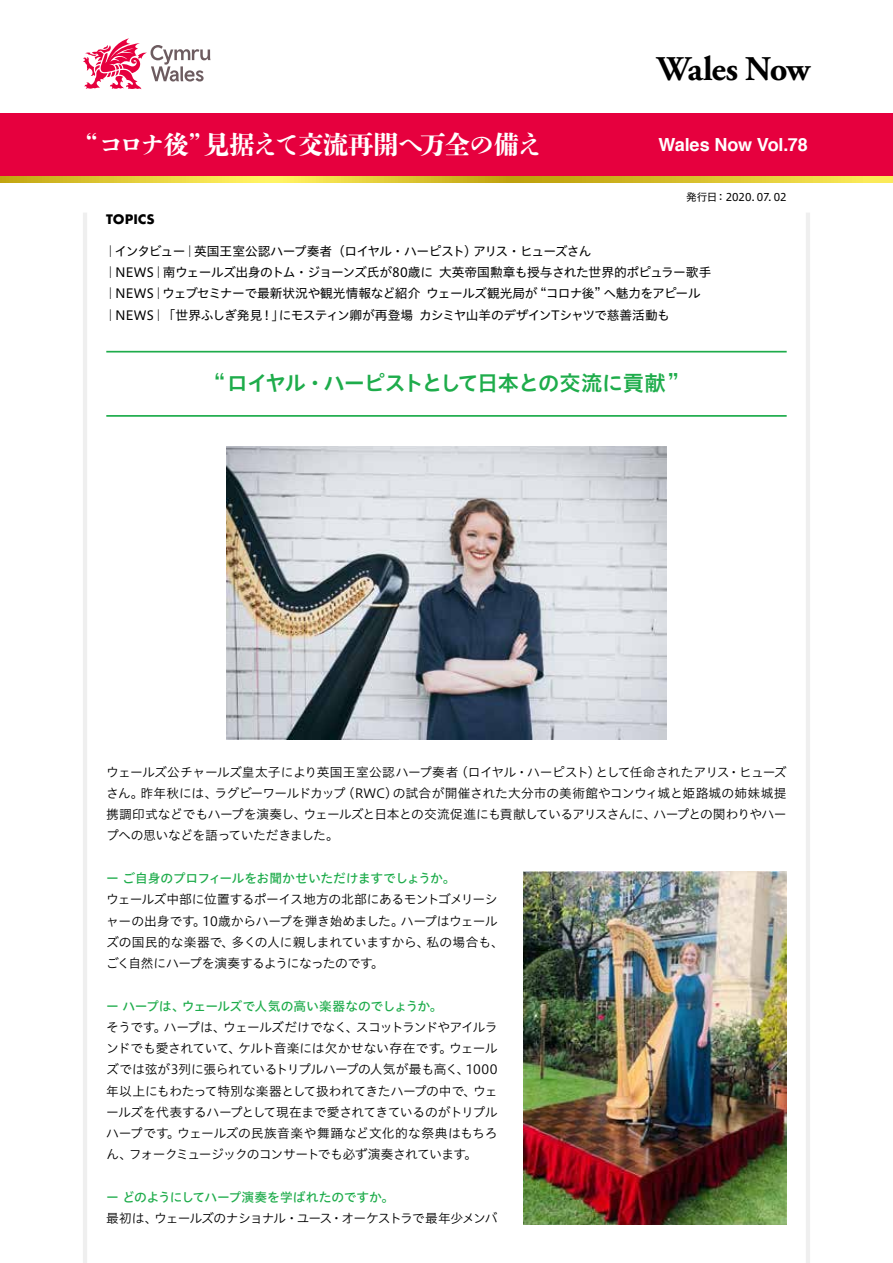
<style>
.page{position:relative;width:893px;height:1263px;background:#fff}
.page>*{position:absolute;margin:0;border:0;box-sizing:border-box;transform-origin:0 0}
.t1{font:700 34.5px "Adobe Garamond Pro";letter-spacing:-.035em;color:#000}
.t2{font:25.5px "Shuei Shogo M Std H";letter-spacing:-.055em;color:#fff}
.t3{font:21.3px "Hiragino UD Sans Std N W6";letter-spacing:-.055em;color:#1eac4b}
.t4{font:700 18px "Helvetica";letter-spacing:-.01em;color:#fff}
.t5{font:12.75px/21.3px "Hiragino UD Sans Std N W3";letter-spacing:-.035em;color:#000;text-align:justify}
.t6{font:12.75px/21.3px "Hiragino UD Sans Std N W4";letter-spacing:-.04em;color:#000}
.t7{font:12.75px "Hiragino UD Sans Std N W5";letter-spacing:-.025em;color:#1eac4b}
.t8{font:12.75px "Hiragino UD Sans Std N W3";letter-spacing:-.075em;color:#000}
.t9{font:700 12.75px "Futura";color:#000}
.t10{font:10.65px "Hiragino UD Sans Std N W4";letter-spacing:-.005em;color:#000}
</style>
<div class="page">
<div style="left:0;top:113px;width:893px;height:63px;background:#e6003e"></div>
<svg style="left:0;top:176px;width:893px;height:7px;background:#dfc936"></svg>
<hr style="left:106px;top:415px;width:681px;height:2px;background:#1eac4b">
<hr style="left:106px;top:351px;width:681px;height:1px;background:#1eac4b">
<hr style="left:83px;top:213px;width:4px;height:1050px;background:#efefef">
<hr style="left:806px;top:213px;width:4px;height:1050px;background:#efefef">
<svg style="left:83px;top:38px;width:128px;height:52px"></svg>
<img style="left:226px;top:446px;width:440px;height:294px">
<img style="left:523px;top:872px;width:264px;height:353px">
<h1 class="t1" style="left:657px;top:49px;width:154px">Wales Now</h1>
<h2 class="t2" style="left:72px;top:127px;width:472px">“コロナ後”見据えて交流再開へ万全の備え</h2>
<h3 class="t4" style="left:659px;top:130px;width:151px">Wales Now Vol.78</h3>
<p class="t10" style="left:686px;top:189px;width:102px">発行日： 2020. 07. 02</p>
<p class="t9" style="left:106px;top:210px;width:50px">TOPICS</p>
<p class="t6" style="left:104px;top:240px;width:609px">｜インタビュー｜英国王室公認ハープ奏者（ロイヤル・ハーピスト）アリス・ヒューズさん<br>｜NEWS｜南ウェールズ出身のトム・ジョーンズ氏が80歳に 大英帝国勲章も授与された世界的ポピュラー歌手｜NEWS｜ウェブセミナーで最新状況や観光情報など紹介 ウェールズ観光局が “コロナ後” へ魅力をアピール｜NEWS｜｢世界ふしぎ発見！｣にモスティン卿が再登場 カシミヤ山羊のデザインTシャツで慈善活動も</p>
<h3 class="t3" style="left:214px;top:366px;width:465px">“ロイヤル・ハーピストとして日本との交流に貢献 ”</h3>
<p class="t5" style="left:106px;top:760px;width:682px">ウェールズ公チャールズ皇太子により英国王室公認ハープ奏者（ロイヤル・ハーピスト）として任命されたアリス・ヒューズさん。昨年秋には、ラグビーワールドカップ（RWC）の試合が開催された大分市の美術館やコンウィ城と姫路城の姉妹城提携調印式などでもハープを演奏し、ウェールズと日本との交流促進にも貢献しているアリスさんに、ハープとの関わりやハープへの思いなどを語っていただきました。</p>
<p class="t7" style="left:106px;top:868px;width:351px">ー ご自身のプロフィールをお聞かせいただけますでしょうか。</p>
<p class="t5" style="left:106px;top:888px;width:399px;text-align:left">ウェールズ中部に位置するポーイス地方の北部にあるモントゴメリーシャーの出身です。10歳からハープを弾き始めました。ハープはウェールズの国民的な楽器で、多くの人に親しまれていますから、私の場合も、ごく自然にハープを演奏するようになったのです。</p>
<p class="t7" style="left:106px;top:996px;width:338px">ー ハープは、ウェールズで人気の高い楽器なのでしょうか。</p>
<p class="t5" style="left:106px;top:1016px;width:393px">そうです。ハープは、ウェールズだけでなく、スコットランドやアイルランドでも愛されていて、ケルト音楽には欠かせない存在です。ウェールズでは弦が3列に張られているトリプルハープの人気が最も高く、1000年以上にもわたって特別な楽器として扱われてきたハープの中で、ウェールズを代表するハープとして現在まで愛されてきているのがトリプルハープです。ウェールズの民族音楽や舞踊など文化的な祭典はもちろん、フォークミュージックのコンサートでも必ず演奏されています。</p>
<p class="t7" style="left:106px;top:1187px;width:290px">ー どのようにしてハープ演奏を学ばれたのですか。</p>
<p class="t8" style="left:106px;top:1209px;width:393px">最初は、ウェールズのナショナル・ユース・オーケストラで最年少メンバ</p>
</div>
